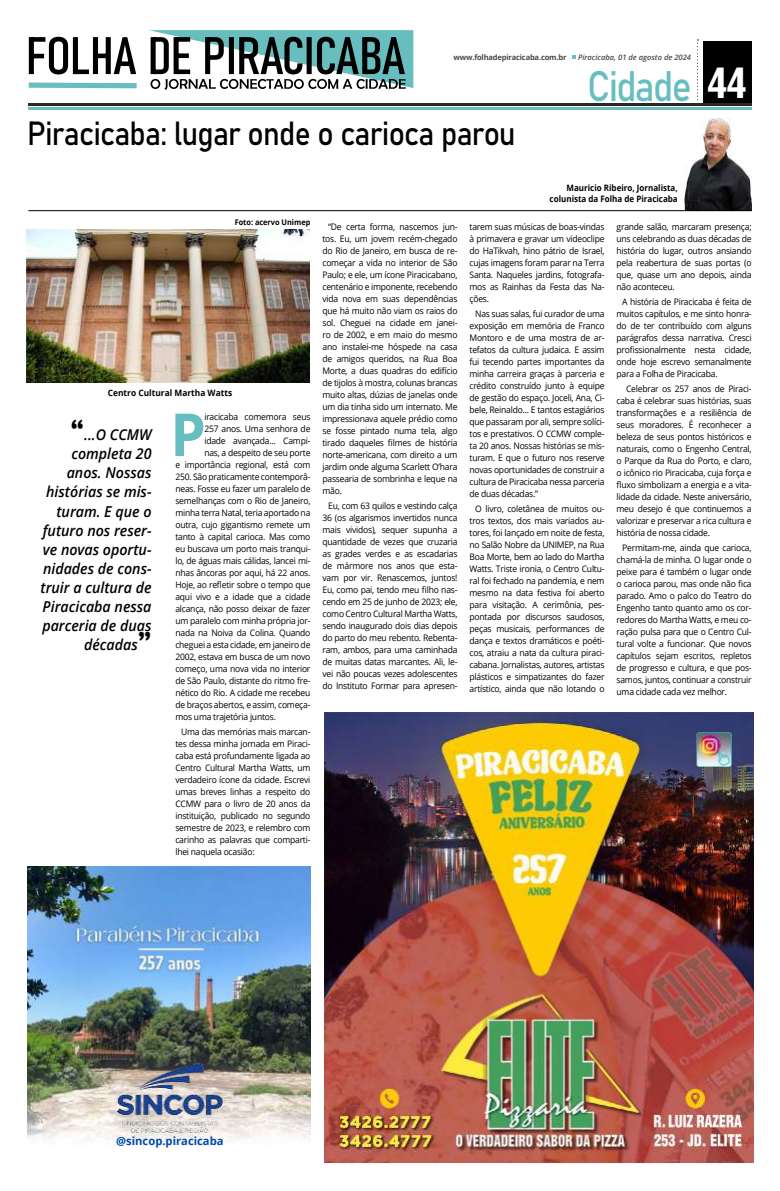
<style>
.page{position:relative;width:780px;height:1191px;background:#fff}
.page>*{position:absolute;margin:0;border:0;box-sizing:border-box;transform-origin:0 0}
.t1{font:700 59.4px "Open Sans";color:#67bec0;scale:.95 1}
.t2{font:42.1px "Bahnschrift";letter-spacing:-.045em;color:#67bec0;scale:.89 1}
.t3{font:33px "Bahnschrift";letter-spacing:-.025em;color:#000;scale:.91 1}
.t4{font:italic 600 15px/19px "Open Sans";color:#000;text-align:right;scale:.95 1}
.t5{font:700 11.2px "Open Sans";color:#0049ac}
.t6{font:9px/12px "Open Sans";letter-spacing:-.025em;color:#000;text-align:justify;scale:.95 1}
.t7{font:700 8.8px/10.8px "Open Sans";color:#000;text-align:right;scale:.91 1}
.t8{font:700 8.8px "Open Sans";color:#000;scale:.95 1}
.t9{font:700 7.8px "Open Sans";color:#000;scale:.94 1}
.t10{font:700 7.6px "Open Sans";letter-spacing:-.025em;color:#4a4948}
.t11{font:italic 600 7.6px "Open Sans";color:#4a4948}
.s1{font-family:"Arena Condensed";font-weight:700;font-size:40.6px;color:#fff}
.s2{font-family:"Britannic";font-weight:700;font-style:normal;font-size:30px}
</style>
<div class="page">
<div style="left:703px;top:41px;width:48px;height:65px;background:#000"></div>
<hr style="left:28px;top:107px;width:723px;height:2px;background:#67bec0">
<hr style="left:28px;top:103px;width:723px;height:3px;background:#2c2824">
<svg style="left:697px;top:39px;width:1px;height:62px"></svg>
<svg style="left:572px;top:55px;width:3px;height:4px"></svg>
<svg style="left:28px;top:30px;width:385px;height:60px"></svg>
<img style="left:324px;top:712px;width:429px;height:450px">
<img style="left:26px;top:229px;width:283px;height:154px">
<img style="left:28px;top:866px;width:282px;height:273px">
<img style="left:115px;top:1043px;width:110px;height:98px">
<img style="left:690px;top:727px;width:47px;height:44px">
<img style="left:684px;top:119px;width:67px;height:91px">
<hr style="left:28px;top:210px;width:723px;height:1px;background:#000">
<p class="t10" style="left:453px;top:52px;width:114px">www.folhadepiracicaba.com.br</p>
<p class="t11" style="left:578px;top:52px;width:114px">Piracicaba, 01 de agosto de 2024</p>
<h3 class="t3" style="left:27px;top:108px;width:538px">Piracicaba: lugar onde o carioca parou</h3>
<h2 class="t2" style="left:587px;top:55px;width:181px">Cidade <span class="s1">44</span></h2>
<p class="t7" style="left:549px;top:182px;width:142px">Mauricio Ribeiro, Jornalista, colunista da Folha de Piracicaba</p>
<p class="t9" style="left:235px;top:217px;width:82px">Foto: acervo Unimep</p>
<p class="t8" style="left:108px;top:387px;width:132px">Centro Cultural Martha Watts</p>
<h3 class="t4" style="left:40px;top:425px;width:118px"><span class="s2">“</span>...O CCMW completa 20 anos. Nossas histórias se mis&shy;turam. E que o futuro nos reser&shy;ve novas oportu&shy;nidades de cons&shy;truir a cultura de<br>Piracicaba nessa parceria de duas décadas<span class="s2">”</span></h3>
<h1 class="t1" style="left:170px;top:392px;width:39px">P</h1>
<p class="t6" style="left:204px;top:410px;width:113px">iracicaba comemora seus</p>
<p class="t6" style="left:204px;top:422px;width:113px">257 anos. Uma senhora de</p>
<p class="t6" style="left:204px;top:434px;width:113px">idade avançada... Campi-</p>
<p class="t6" style="left:204px;top:446px;width:113px">nas, a despeito de seu porte</p>
<p class="t6" style="left:175px;top:458px;width:144px">e importância regional, está com</p>
<p class="t6" style="left:175px;top:470px;width:144px">250. São praticamente contemporâ-</p>
<p class="t6" style="left:175px;top:482px;width:144px">neas. Fosse eu fazer um paralelo de</p>
<p class="t6" style="left:175px;top:494px;width:144px">semelhanças com o Rio de Janeiro,</p>
<p class="t6" style="left:175px;top:506px;width:144px">minha terra Natal, teria aportado na</p>
<p class="t6" style="left:175px;top:518px;width:144px">outra, cujo gigantismo remete um</p>
<p class="t6" style="left:175px;top:530px;width:144px">tanto à capital carioca. Mas como</p>
<p class="t6" style="left:175px;top:542px;width:144px">eu buscava um porto mais tranqui-</p>
<p class="t6" style="left:175px;top:554px;width:144px">lo, de águas mais cálidas, lancei mi-</p>
<p class="t6" style="left:175px;top:566px;width:144px">nhas âncoras por aqui, há 22 anos.</p>
<p class="t6" style="left:175px;top:578px;width:144px">Hoje, ao refletir sobre o tempo que</p>
<p class="t6" style="left:175px;top:590px;width:144px">aqui vivo e a idade que a cidade</p>
<p class="t6" style="left:175px;top:602px;width:144px">alcança, não posso deixar de fazer</p>
<p class="t6" style="left:175px;top:614px;width:144px">um paralelo com minha própria jor-</p>
<p class="t6" style="left:175px;top:626px;width:144px">nada na Noiva da Colina. Quando</p>
<p class="t6" style="left:175px;top:638px;width:144px">cheguei a esta cidade, em janeiro de</p>
<p class="t6" style="left:175px;top:650px;width:144px">2002, estava em busca de um novo</p>
<p class="t6" style="left:175px;top:662px;width:144px">começo, uma nova vida no interior</p>
<p class="t6" style="left:175px;top:674px;width:144px">de São Paulo, distante do ritmo fre-</p>
<p class="t6" style="left:175px;top:686px;width:144px">nético do Rio. A cidade me recebeu</p>
<p class="t6" style="left:175px;top:698px;width:144px">de braços abertos, e assim, começa-</p>
<p class="t6" style="left:175px;top:710px;width:107px">mos uma trajetória juntos.</p>
<p class="t6" style="left:175px;top:725px;width:144px;text-indent:6px">Uma das memórias mais marcan&shy;tes dessa minha jornada em Piraci&shy;caba está profundamente ligada ao Centro Cultural Martha Watts, um verdadeiro ícone da cidade. Escrevi umas breves linhas a respeito do CCMW para o livro de 20 anos da instituição, publicado no segundo semestre de 2023, e relembro com carinho as palavras que comparti&shy;lhei naquela ocasião:</p>
<p class="t6" style="left:322px;top:221px;width:144px;text-indent:6px">“De certa forma, nascemos jun&shy;tos. Eu, um jovem recém-chegado do Rio de Janeiro, em busca de re&shy;começar a vida no interior de São Paulo; e ele, um ícone Piracicabano, centenário e imponente, recebendo vida nova em suas dependências que há muito não viam os raios do sol. Cheguei na cidade em janei&shy;ro de 2002, e em maio do mesmo ano instalei-me hóspede na casa de amigos queridos, na Rua Boa Morte, a duas quadras do edifício de tijolos à mostra, colunas brancas muito altas, dúzias de janelas onde um dia tinha sido um internato. Me impressionava aquele prédio como se fosse pintado numa tela, algo tirado daqueles filmes de história norte-americana, com direito a um jardim onde alguma Scarlett O’hara passearia de sombrinha e leque na mão.</p>
<p class="t6" style="left:322px;top:499px;width:144px;text-indent:6px">Eu, com 63 quilos e vestindo calça 36 (os algarismos invertidos nunca mais vividos), sequer supunha a quantidade de vezes que cruzaria as grades verdes e as escadarias de mármore nos anos que esta&shy;vam por vir. Renascemos, juntos!<br>Eu, como pai, tendo meu filho nas&shy;cendo em 25 de junho de 2023; ele, como Centro Cultural Martha Watts, sendo inaugurado dois dias depois do parto do meu rebento. Rebenta&shy;ram, ambos, para uma caminhada de muitas datas marcantes. Ali, le&shy;vei não poucas vezes adolescentes do Instituto Formar para apresen-</p>
<p class="t6" style="left:469px;top:221px;width:144px">tarem suas músicas de boas-vindas à primavera e gravar um videoclipe do HaTikvah, hino pátrio de Israel, cujas imagens foram parar na Terra Santa. Naqueles jardins, fotografa&shy;mos as Rainhas da Festa das Na&shy;ções.</p>
<p class="t6" style="left:469px;top:307px;width:144px;text-indent:6px">Nas suas salas, fui curador de uma exposição em memória de Franco Montoro e de uma mostra de ar&shy;tefatos da cultura judaica. E assim fui tecendo partes importantes da minha carreira graças à parceria e crédito construído junto à equipe de gestão do espaço. Joceli, Ana, Ci&shy;bele, Reinaldo... E tantos estagiários que passaram por ali, sempre solíci&shy;tos e prestativos. O CCMW comple&shy;ta 20 anos. Nossas histórias se mis&shy;turam. E que o futuro nos reserve novas oportunidades de construir a cultura de Piracicaba nessa parceria de duas décadas.”</p>
<p class="t6" style="left:469px;top:502px;width:144px;text-indent:6px">O livro, coletânea de muitos ou&shy;tros textos, dos mais variados au&shy;tores, foi lançado em noite de festa, no Salão Nobre da UNIMEP, na Rua Boa Morte, bem ao lado do Martha Watts. Triste ironia, o Centro Cultu&shy;ral foi fechado na pandemia, e nem mesmo na data festiva foi aberto para visitação. A cerimônia, pes&shy;pontada por discursos saudosos, peças musicais, performances de dança e textos dramáticos e poéti&shy;cos, atraiu a nata da cultura piraci&shy;cabana. Jornalistas, autores, artistas plásticos e simpatizantes do fazer artístico, ainda que não lotando o</p>
<p class="t6" style="left:616px;top:221px;width:144px">grande salão, marcaram presença; uns celebrando as duas décadas de história do lugar, outros ansiando pela reabertura de suas portas (o que, quase um ano depois, ainda não aconteceu.</p>
<p class="t6" style="left:616px;top:295px;width:144px;text-indent:6px">A história de Piracicaba é feita de muitos capítulos, e me sinto honra&shy;do de ter contribuído com alguns parágrafos dessa narrativa. Cresci profissionalmente nesta cidade, onde hoje escrevo semanalmente para a Folha de Piracicaba.</p>
<p class="t6" style="left:616px;top:382px;width:144px;text-indent:9px">Celebrar os 257 anos de Piraci&shy;caba é celebrar suas histórias, suas transformações e a resiliência de seus moradores. É reconhecer a beleza de seus pontos históricos e naturais, como o Engenho Central, o Parque da Rua do Porto, e claro, o icônico rio Piracicaba, cuja força e fluxo simbolizam a energia e a vita&shy;lidade da cidade. Neste aniversário, meu desejo é que continuemos a valorizar e preservar a rica cultura e história de nossa cidade.</p>
<p class="t6" style="left:616px;top:541px;width:144px;text-indent:6px">Permitam-me, ainda que carioca, chamá-la de minha. O lugar onde o peixe para é também o lugar onde o carioca parou, mas onde não fica parado. Amo o palco do Teatro do Engenho tanto quanto amo os cor&shy;redores do Martha Watts, e meu co&shy;ração pulsa para que o Centro Cul&shy;tural volte a funcionar. Que novos capítulos sejam escritos, repletos de progresso e cultura, e que pos&shy;samos, juntos, continuar a construir uma cidade cada vez melhor.</p>
<p class="t5" style="left:116px;top:1133px;width:109px">@sincop.piracicaba</p>
</div>
